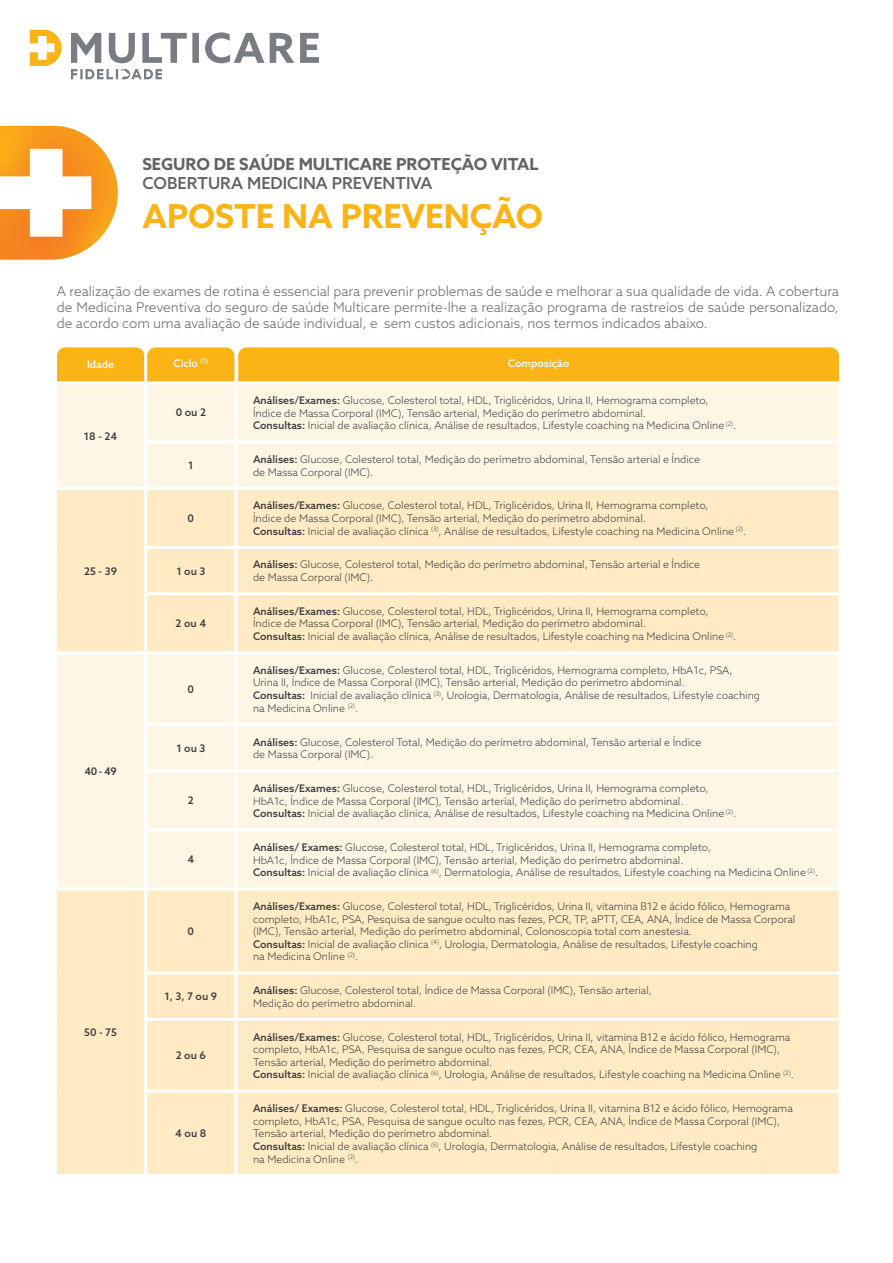
<style>
.page{position:relative;width:893px;height:1263px;background:#fff}
.page>*{position:absolute;margin:0;border:0;box-sizing:border-box;transform-origin:0 0}
.t1{font:700 33px "Azo Sans";color:#fbb416}
.t2{font:700 16.5px "Azo Sans";color:#636366}
.t3{font:500 16.5px "Azo Sans";color:#636366}
.t4{font:300 13.5px/16.2px "Azo Sans";color:#636366;text-align:justify}
.t5{font:300 10.5px/12.6px "Azo Sans";color:#3e3e3f}
.t6{font:500 10.5px "Azo Sans";color:#3e3e3f}
.t7{font:500 10.5px "Azo Sans";color:#fff}
.t8{font:500 6.15px "Azo Sans";color:#fff}
.s1{font-weight:500}
</style>
<div class="page">
<svg style="left:71px;top:32px;width:248px;height:47px"></svg>
<svg style="left:30px;top:30px;width:32px;height:36px"></svg>
<div style="left:57px;top:384px;width:781px;height:103px;background:#fef6e5"></div>
<svg style="left:57px;top:490px;width:781px;height:684px;background:#feeece"></svg>
<hr style="left:144px;top:1090px;width:92px;height:3px;background:#fff">
<hr style="left:236px;top:1090px;width:605px;height:3px;background:#fff">
<hr style="left:144px;top:384px;width:3px;height:56px;background:#fff">
<hr style="left:234px;top:384px;width:3px;height:56px;background:#fff">
<hr style="left:144px;top:440px;width:92px;height:3px;background:#fff">
<hr style="left:144px;top:443px;width:3px;height:44px;background:#fff">
<hr style="left:236px;top:440px;width:605px;height:3px;background:#fff">
<hr style="left:234px;top:443px;width:3px;height:44px;background:#fff">
<hr style="left:144px;top:490px;width:3px;height:56px;background:#fff">
<hr style="left:234px;top:490px;width:3px;height:56px;background:#fff">
<hr style="left:144px;top:546px;width:92px;height:3px;background:#fff">
<hr style="left:144px;top:549px;width:3px;height:43px;background:#fff">
<hr style="left:236px;top:546px;width:605px;height:3px;background:#fff">
<hr style="left:234px;top:549px;width:3px;height:43px;background:#fff">
<hr style="left:144px;top:592px;width:92px;height:3px;background:#fff">
<hr style="left:144px;top:595px;width:3px;height:56px;background:#fff">
<hr style="left:236px;top:592px;width:605px;height:3px;background:#fff">
<hr style="left:234px;top:595px;width:3px;height:56px;background:#fff">
<hr style="left:54px;top:651px;width:92px;height:3px;background:#fff">
<hr style="left:146px;top:651px;width:90px;height:3px;background:#fff">
<hr style="left:144px;top:654px;width:3px;height:69px;background:#fff">
<hr style="left:236px;top:651px;width:605px;height:3px;background:#fff">
<hr style="left:234px;top:654px;width:3px;height:69px;background:#fff">
<hr style="left:144px;top:723px;width:92px;height:3px;background:#fff">
<hr style="left:144px;top:726px;width:3px;height:43px;background:#fff">
<hr style="left:236px;top:723px;width:605px;height:3px;background:#fff">
<hr style="left:234px;top:726px;width:3px;height:43px;background:#fff">
<hr style="left:144px;top:769px;width:92px;height:3px;background:#fff">
<hr style="left:144px;top:772px;width:3px;height:56px;background:#fff">
<hr style="left:236px;top:769px;width:605px;height:3px;background:#fff">
<hr style="left:234px;top:772px;width:3px;height:56px;background:#fff">
<hr style="left:144px;top:828px;width:92px;height:3px;background:#fff">
<hr style="left:144px;top:831px;width:3px;height:56px;background:#fff">
<hr style="left:236px;top:828px;width:605px;height:3px;background:#fff">
<hr style="left:234px;top:831px;width:3px;height:56px;background:#fff">
<hr style="left:54px;top:887px;width:92px;height:3px;background:#fff">
<hr style="left:146px;top:887px;width:90px;height:3px;background:#fff">
<hr style="left:144px;top:890px;width:3px;height:82px;background:#fff">
<hr style="left:236px;top:887px;width:605px;height:3px;background:#fff">
<hr style="left:234px;top:890px;width:3px;height:82px;background:#fff">
<hr style="left:144px;top:972px;width:92px;height:3px;background:#fff">
<hr style="left:144px;top:975px;width:3px;height:43px;background:#fff">
<hr style="left:236px;top:972px;width:605px;height:3px;background:#fff">
<hr style="left:234px;top:975px;width:3px;height:43px;background:#fff">
<hr style="left:144px;top:1018px;width:92px;height:3px;background:#fff">
<hr style="left:144px;top:1021px;width:3px;height:69px;background:#fff">
<hr style="left:236px;top:1018px;width:605px;height:3px;background:#fff">
<hr style="left:234px;top:1021px;width:3px;height:69px;background:#fff">
<hr style="left:144px;top:1093px;width:3px;height:81px;background:#fff">
<hr style="left:234px;top:1093px;width:3px;height:81px;background:#fff">
<img style="left:0;top:126px;width:118px;height:134px">
<div style="left:57px;top:347px;width:782px;height:34px;background:#fbb416"></div>
<h2 class="t2" style="left:142px;top:153px;width:398px">SEGURO DE SAÚDE MULTICARE PROTEÇÃO VITAL</h2>
<h2 class="t3" style="left:142px;top:173px;width:292px">COBERTURA MEDICINA PREVENTIVA</h2>
<h1 class="t1" style="left:142px;top:195px;width:402px">APOSTE NA PREVENÇÃO</h1>
<p class="t4" style="left:57px;top:283px;width:783px">A realização de exames de rotina é essencial para prevenir problemas de saúde e melhorar a sua qualidade de vida. A cobertura de Medicina Preventiva do seguro de saúde Multicare permite-lhe a realização programa de rastreios de saúde personalizado, de acordo com uma avaliação de saúde individual, e sem custos adicionais, nos termos indicados abaixo.</p>
<p class="t7" style="left:87px;top:358px;width:29px">Idade</p>
<p class="t8" style="left:200px;top:357px;width:9px">(1)</p>
<p class="t7" style="left:508px;top:356px;width:63px">Composição</p>
<p class="t7" style="left:174px;top:356px;width:26px">Ciclo</p>
<p class="t6" style="left:84px;top:429px;width:35px">18 - 24</p>
<p class="t6" style="left:84px;top:564px;width:34px">25 - 39</p>
<p class="t6" style="left:85px;top:764px;width:34px">40 - 49</p>
<p class="t6" style="left:84px;top:1025px;width:34px">50 - 75</p>
<p class="t6" style="left:176px;top:406px;width:32px">0 ou 2</p>
<p class="t5" style="left:253px;top:394px;width:485px"><span class="s1">Análises/Exames:</span> Glucose, Colesterol total, HDL, Triglicéridos, Urina II, Hemograma completo,<br>Índice de Massa Corporal (IMC), Tensão arterial, Medição do perímetro abdominal.<br><span class="s1">Consultas:</span> Inicial de avaliação clínica, Análise de resultados, Lifestyle coaching na Medicina Online <sup>(2)</sup>.</p>
<p class="t6" style="left:188px;top:458px;width:7px">1</p>
<p class="t5" style="left:253px;top:453px;width:449px"><span class="s1">Análises:</span> Glucose, Colesterol total, Medição do perímetro abdominal, Tensão arterial e Índice de Massa Corporal (IMC).</p>
<p class="t6" style="left:188px;top:511px;width:8px">0</p>
<p class="t5" style="left:253px;top:499px;width:495px"><span class="s1">Análises/Exames:</span> Glucose, Colesterol total, HDL, Triglicéridos, Urina II, Hemograma completo,<br>Índice de Massa Corporal (IMC), Tensão arterial, Medição do perímetro abdominal.<br><span class="s1">Consultas:</span> Inicial de avaliação clínica <sup>(3)</sup>, Análise de resultados, Lifestyle coaching na Medicina Online <sup>(2)</sup>.</p>
<p class="t6" style="left:176px;top:564px;width:31px">1 ou 3</p>
<p class="t5" style="left:253px;top:558px;width:449px"><span class="s1">Análises:</span> Glucose, Colesterol total, Medição do perímetro abdominal, Tensão arterial e Índice de Massa Corporal (IMC).</p>
<p class="t6" style="left:176px;top:617px;width:32px">2 ou 4</p>
<p class="t5" style="left:253px;top:605px;width:485px"><span class="s1">Análises/Exames:</span> Glucose, Colesterol total, HDL, Triglicéridos, Urina II, Hemograma completo,<br>Índice de Massa Corporal (IMC), Tensão arterial, Medição do perímetro abdominal.<br><span class="s1">Consultas:</span> Inicial de avaliação clínica, Análise de resultados, Lifestyle coaching na Medicina Online <sup>(2)</sup>.</p>
<p class="t6" style="left:188px;top:682px;width:8px">0</p>
<p class="t5" style="left:253px;top:664px;width:509px"><span class="s1">Análises/Exames:</span> Glucose, Colesterol total, HDL, Triglicéridos, Hemograma completo, HbA1c, PSA, Urina II, Índice de Massa Corporal (IMC), Tensão arterial, Medição do perímetro abdominal.<br><span class="s1">Consultas:</span> Inicial de avaliação clínica <sup>(3)</sup>, Urologia, Dermatologia, Análise de resultados, Lifestyle coaching na Medicina Online <sup>(2)</sup>.</p>
<p class="t6" style="left:176px;top:741px;width:31px">1 ou 3</p>
<p class="t5" style="left:253px;top:735px;width:450px"><span class="s1">Análises:</span> Glucose, Colesterol Total, Medição do perímetro abdominal, Tensão arterial e Índice de Massa Corporal (IMC).</p>
<p class="t6" style="left:188px;top:794px;width:8px">2</p>
<p class="t5" style="left:253px;top:782px;width:485px"><span class="s1">Análises/Exames:</span> Glucose, Colesterol total, HDL, Triglicéridos, Urina II, Hemograma completo,<br>HbA1c, Índice de Massa Corporal (IMC), Tensão arterial, Medição do perímetro abdominal.<br><span class="s1">Consultas:</span> Inicial de avaliação clínica, Análise de resultados, Lifestyle coaching na Medicina Online <sup>(2)</sup>.</p>
<p class="t6" style="left:187px;top:853px;width:8px">4</p>
<p class="t6" style="left:188px;top:924px;width:8px">0</p>
<p class="t5" style="left:253px;top:841px;width:567px"><span class="s1">Análises/ Exames:</span> Glucose, Colesterol total, HDL, Triglicéridos, Urina II, Hemograma completo,<br>HbA1c, Índice de Massa Corporal (IMC), Tensão arterial, Medição do perímetro abdominal.<br><span class="s1">Consultas:</span> Inicial de avaliação clínica <sup>(6)</sup>, Dermatologia, Análise de resultados, Lifestyle coaching na Medicina Online <sup>(2)</sup>.</p>
<p class="t5" style="left:253px;top:900px;width:544px"><span class="s1">Análises/Exames:</span> Glucose, Colesterol total, HDL, Triglicéridos, Urina II, vitamina B12 e ácido fólico, Hemograma completo, HbA1c, PSA, Pesquisa de sangue oculto nas fezes, PCR, TP, aPTT, CEA, ANA, Índice de Massa Corporal (IMC), Tensão arterial, Medição do perímetro abdominal, Colonoscopia total com anestesia.<br><span class="s1">Consultas:</span> Inicial de avaliação clínica <sup>(4)</sup>, Urologia, Dermatologia, Análise de resultados, Lifestyle coaching<br>na Medicina Online <sup>(2)</sup>.</p>
<p class="t6" style="left:165px;top:990px;width:54px">1, 3, 7 ou 9</p>
<p class="t5" style="left:253px;top:984px;width:400px"><span class="s1">Análises:</span> Glucose, Colesterol total, Índice de Massa Corporal (IMC), Tensão arterial,<br>Medição do perímetro abdominal.</p>
<p class="t6" style="left:176px;top:1049px;width:32px">2 ou 6</p>
<p class="t6" style="left:175px;top:1127px;width:33px">4 ou 8</p>
<p class="t5" style="left:253px;top:1030px;width:542px"><span class="s1">Análises/Exames:</span> Glucose, Colesterol total, HDL, Triglicéridos, Urina II, vitamina B12 e ácido fólico, Hemograma completo, HbA1c, PSA, Pesquisa de sangue oculto nas fezes, PCR, CEA, ANA, Índice de Massa Corporal (IMC), Tensão arterial, Medição do perímetro abdominal.<br><span class="s1">Consultas:</span> Inicial de avaliação clínica <sup>(6)</sup>, Urologia, Análise de resultados, Lifestyle coaching na Medicina Online <sup>(2)</sup>.</p>
<p class="t5" style="left:253px;top:1102px;width:541px"><span class="s1">Análises/ Exames:</span> Glucose, Colesterol total, HDL, Triglicéridos, Urina II, vitamina B12 e ácido fólico, Hemograma completo, HbA1c, PSA, Pesquisa de sangue oculto nas fezes, PCR, CEA, ANA, Índice de Massa Corporal (IMC), Tensão arterial, Medição do perímetro abdominal.<br><span class="s1">Consultas:</span> Inicial de avaliação clínica <sup>(5)</sup>, Urologia, Dermatologia, Análise de resultados, Lifestyle coaching<br>na Medicina Online <sup>(2)</sup>.</p>
</div>
